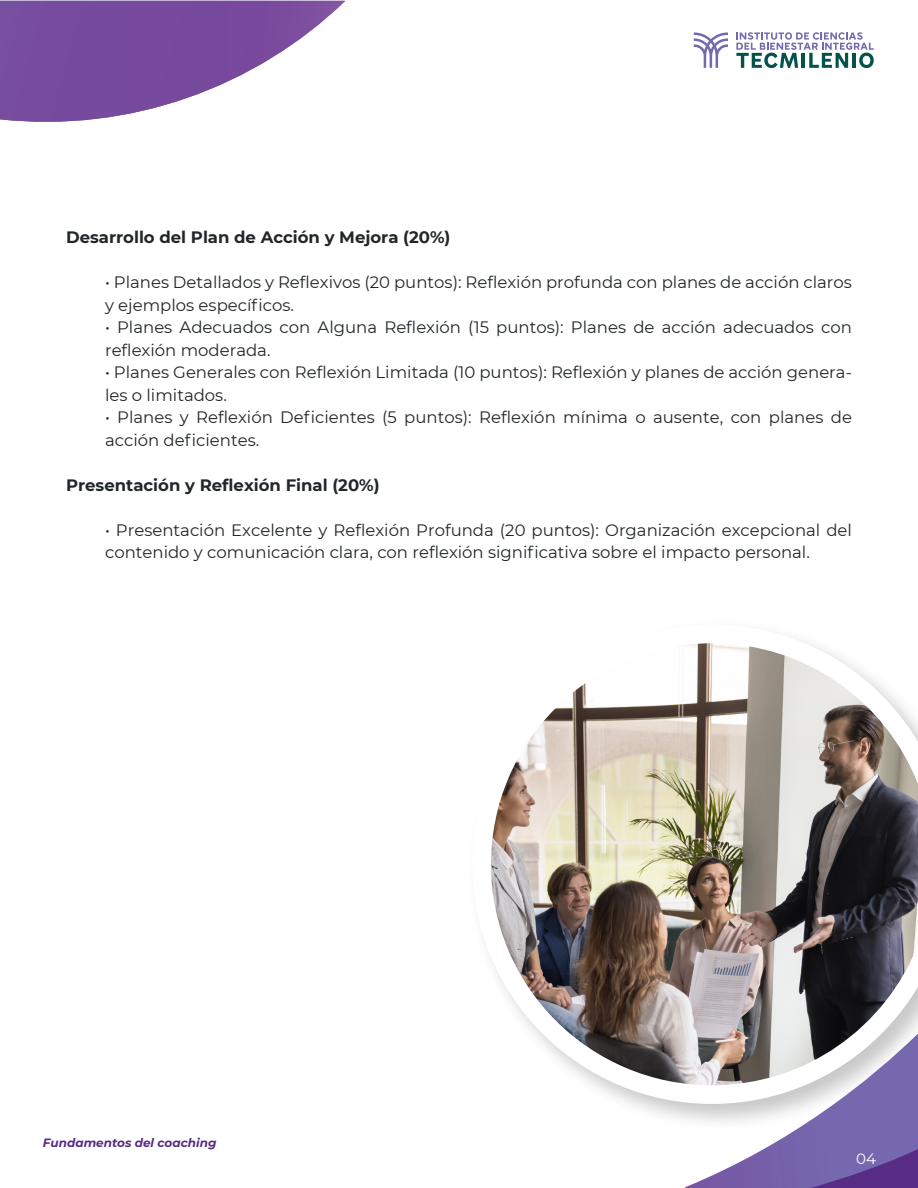
<style>
.page{position:relative;width:918px;height:1188px;background:#fff}
.page>*{position:absolute;margin:0;border:0;box-sizing:border-box;transform-origin:0 0}
.t1{font:16.5px/22.5px "Montserrat";color:#212628}
.t2{font:700 16.5px "Montserrat";color:#212628}
.t3{font:15px "Montserrat";color:#fff}
.t4{font:italic 700 12px "Montserrat";color:#582c84}
</style>
<div class="page">
<hr style="left:459px;top:0;width:1px;height:1188px;background:#70c7b0">
<hr style="left:479px;top:0;width:1px;height:1188px;background:#70c7b0">
<hr style="left:436px;top:0;width:1px;height:1188px;background:#70c7b0">
<hr style="left:0;top:32px;width:918px;height:1px;background:#70c7b0">
<hr style="left:0;top:67px;width:918px;height:1px;background:#70c7b0">
<hr style="left:0;top:1169px;width:918px;height:1px;background:#70c7b0">
<hr style="left:0;top:1147px;width:918px;height:1px;background:#70c7b0">
<hr style="left:875px;top:0;width:1px;height:1188px;background:#70c7b0">
<hr style="left:855px;top:0;width:1px;height:1188px;background:#70c7b0">
<hr style="left:42px;top:0;width:1px;height:1188px;background:#70c7b0">
<hr style="left:62px;top:0;width:1px;height:1188px;background:#70c7b0">
<svg style="left:479px;top:625px;width:397px;height:479px"></svg>
<img style="left:491px;top:643px;width:427px;height:442px">
<svg style="left:685px;top:1034px;width:233px;height:154px"></svg>
<svg style="left:0;top:1px;width:346px;height:132px"></svg>
<svg style="left:736px;top:32px;width:138px;height:36px"></svg>
<svg style="left:694px;top:33px;width:34px;height:35px"></svg>
<p class="t2" style="left:66px;top:225px;width:386px">Desarrollo del Plan de Acción y Mejora (20%)</p>
<p class="t1" style="left:105px;top:270px;width:748px">• Planes Detallados y Reflexivos (20 puntos): Reflexión profunda con planes de acción claros y ejemplos específicos.</p>
<p class="t1" style="left:105px;top:315px;width:748px">• Planes Adecuados con Alguna Reflexión (15 puntos): Planes de acción adecuados con reflexión moderada.</p>
<p class="t1" style="left:105px;top:360px;width:748px">• Planes Generales con Reflexión Limitada (10 puntos): Reflexión y planes de acción genera&shy;les o limitados.</p>
<p class="t1" style="left:105px;top:405px;width:748px">• Planes y Reflexión Deficientes (5 puntos): Reflexión mínima o ausente, con planes de acción deficientes.</p>
<p class="t2" style="left:66px;top:473px;width:315px">Presentación y Reflexión Final (20%)</p>
<p class="t1" style="left:105px;top:518px;width:748px">• Presentación Excelente y Reflexión Profunda (20 puntos): Organización excepcional del contenido y comunicación clara, con reflexión significativa sobre el impacto personal.</p>
<p class="t4" style="left:43px;top:1134px;width:175px">Fundamentos del coaching</p>
<p class="t3" style="left:856px;top:1148px;width:21px">04</p>
</div>
